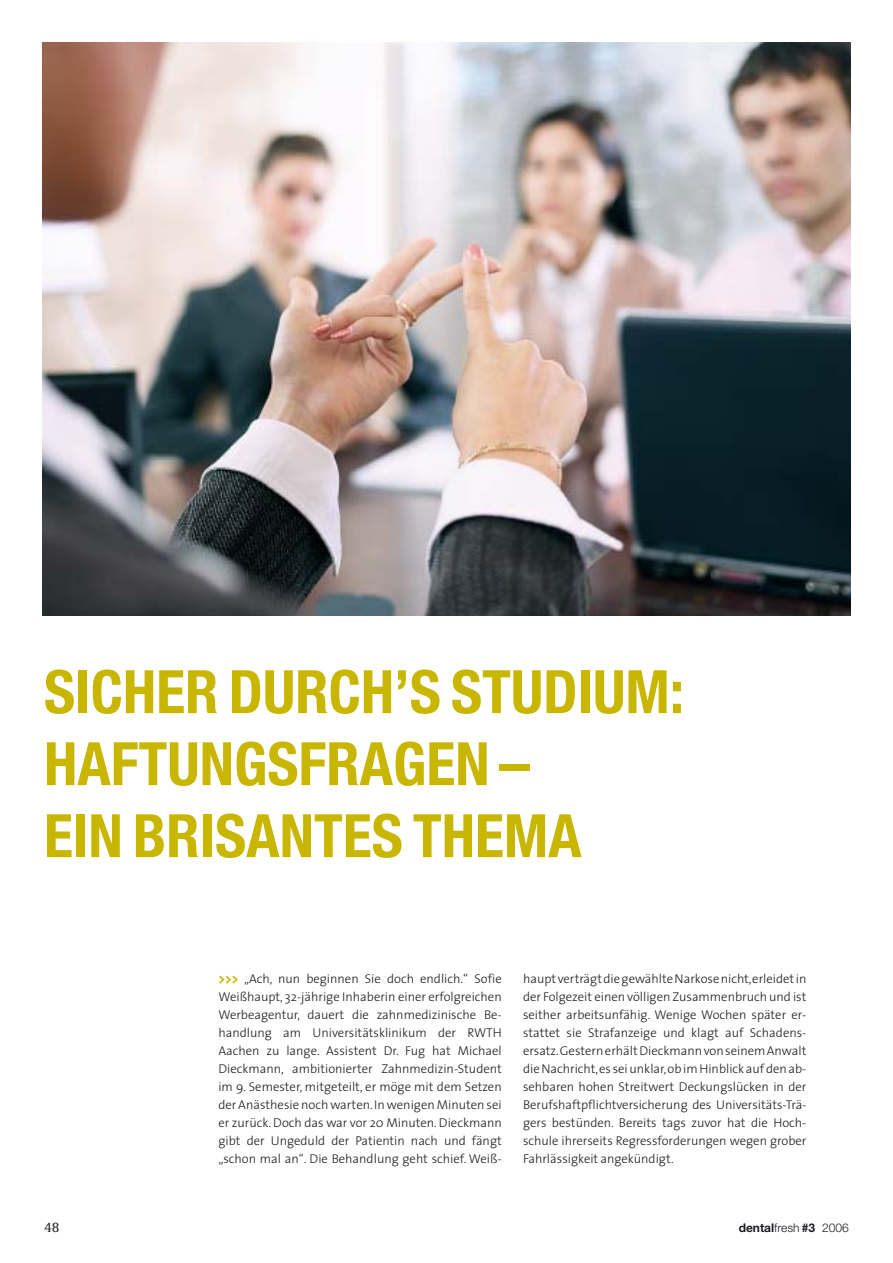
<style>
.page{position:relative;width:893px;height:1263px;background:#fff}
.page>*{position:absolute;margin:0;border:0;box-sizing:border-box;transform-origin:0 0}
.t1{font:700 condensed 60px/72px "Helvetica Neue";color:#c8b600}
.t2{font:15px "Rotis Serif";color:#1b1c20}
.t3{font:300 12.75px/18px "The Sans";color:#1b1c20;text-align:justify}
.t4{font:300 12px "Helvetica Neue";color:#1b1c20}
.s1{font-weight:700;font-size:13.5px;color:#c8b600}
.s2{font-weight:700}
</style>
<div class="page">
<img style="left:43px;top:43px;width:807px;height:572px">
<h1 class="t1" style="left:44px;top:661px;width:642px">SICHER DURCH’S STUDIUM:<br>HAFTUNGSFRAGEN –<br>EIN BRISANTES THEMA</h1>
<p class="t3" style="left:218px;top:971px;width:285px"><span class="s1">&gt;&gt;&gt;</span> „Ach, nun beginnen Sie doch endlich.“ Sofie Weißhaupt, 32-jährige Inhaberin einer erfolgreichen Werbeagentur, dauert die zahnmedizinische Be&shy;handlung am Universitätsklinikum der RWTH Aachen zu lange. Assistent Dr. Fug hat Michael Dieckmann, ambitionierter Zahnmedizin-Student im 9. Semester, mitgeteilt, er möge mit dem Setzen der Anästhesie noch warten. In wenigen Minuten sei er zurück. Doch das war vor 20 Minuten. Dieckmann gibt der Ungeduld der Patientin nach und fängt „schon mal an“. Die Behandlung geht schief. Weiß-</p>
<p class="t3" style="left:523px;top:971px;width:285px">haupt verträgt die gewählte Narkose nicht,erleidet in der Folgezeit einen völligen Zusammenbruch und ist seither arbeitsunfähig. Wenige Wochen später er&shy;stattet sie Strafanzeige und klagt auf Schadens&shy;ersatz.Gestern erhält Dieckmann von seinem Anwalt die Nachricht,es sei unklar,ob im Hinblick auf den ab&shy;sehbaren hohen Streitwert Deckungslücken in der Berufshaftpflichtversicherung des Universitäts-Trä&shy;gers bestünden. Bereits tags zuvor hat die Hoch&shy;schule ihrerseits Regressforderungen wegen grober Fahrlässigkeit angekündigt.</p>
<p class="t2" style="left:44px;top:1222px;width:17px">48</p>
<p class="t4" style="left:739px;top:1224px;width:112px"><span class="s2">dental</span>fresh <span class="s2">#3</span> 2006</p>
</div>
